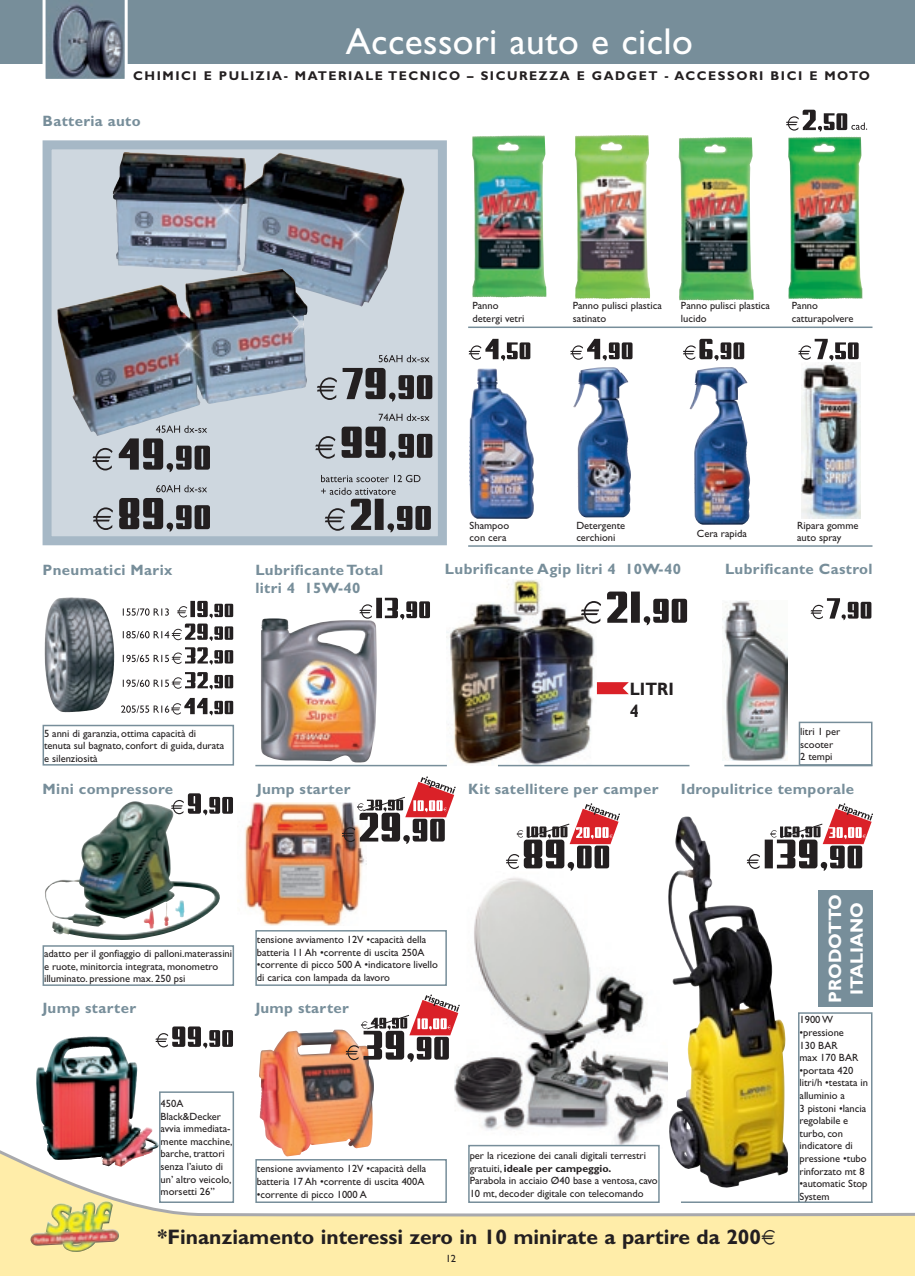
<style>
.page{position:relative;width:915px;height:1276px;background:#fff}
.page>*{position:absolute;margin:0;border:0;box-sizing:border-box;transform-origin:0 0}
.t1{font:37.5px "Gill Sans";letter-spacing:.01em;color:#fff}
.t2{font:700 21px "Gill Sans";color:#231f20}
.t3{font:700 18px/21.6px "Gill Sans";color:#fff;text-align:center}
.t4{font:700 18px/21.6px "Gill Sans";color:#231f20;scale:.91 1}
.t5{font:700 15px "Gill Sans";letter-spacing:.025em;color:#778e9a}
.t6{font:700 12.75px "Gill Sans";letter-spacing:.12em;color:#231f20}
.t7{font:10.5px/12.6px "Gill Sans";color:#231f20}
.s1{font-family:"Euro Logo";font-weight:400}
.s2{font-weight:700}
</style>
<div class="page">
<img style="left:454px;top:877px;width:212px;height:250px">
<img style="left:666px;top:816px;width:120px;height:311px">
<div style="left:159px;top:1091px;width:75px;height:112px;border:2px solid #778e9a"></div>
<img style="left:45px;top:597px;width:26px;height:98px">
<svg style="left:0;top:1127px;width:914px;height:149px"></svg>
<img style="left:29px;top:1201px;width:91px;height:51px">
<div style="left:0;top:0;width:914px;height:64px;background:#778e9a"></div>
<svg style="left:43px;top:0;width:85px;height:79px"></svg>
<svg style="left:123px;top:601px;width:110px;height:40px"></svg>
<svg style="left:123px;top:647px;width:110px;height:18px"></svg>
<svg style="left:123px;top:672px;width:110px;height:17px"></svg>
<svg style="left:121px;top:698px;width:112px;height:17px"></svg>
<div style="left:43px;top:725px;width:191px;height:40px;border:2px solid #778e9a"></div>
<div style="left:798px;top:721px;width:74px;height:44px;border:2px solid #778e9a"></div>
<img style="left:446px;top:580px;width:149px;height:185px">
<hr style="left:497px;top:765px;width:192px;height:1px;background:#778e9a">
<hr style="left:255px;top:765px;width:191px;height:1px;background:#778e9a">
<hr style="left:724px;top:765px;width:148px;height:1px;background:#778e9a">
<hr style="left:468px;top:326px;width:404px;height:2px;background:#778e9a">
<hr style="left:468px;top:545px;width:404px;height:2px;background:#778e9a">
<hr style="left:680px;top:1201px;width:192px;height:2px;background:#778e9a">
<img style="left:261px;top:618px;width:116px;height:144px">
<svg style="left:359px;top:598px;width:71px;height:22px"></svg>
<svg style="left:810px;top:598px;width:61px;height:22px"></svg>
<img style="left:722px;top:601px;width:65px;height:160px">
<div style="left:255px;top:930px;width:191px;height:56px;border:2px solid #778e9a"></div>
<div style="left:43px;top:945px;width:191px;height:41px;border:2px solid #778e9a"></div>
<img style="left:244px;top:803px;width:122px;height:122px">
<svg style="left:176px;top:793px;width:57px;height:21px"></svg>
<div style="left:256px;top:1159px;width:190px;height:43px;background:#fff"></div>
<div style="left:255px;top:1159px;width:191px;height:44px;border:2px solid #778e9a"></div>
<img style="left:259px;top:1029px;width:116px;height:127px">
<svg style="left:158px;top:1026px;width:75px;height:22px"></svg>
<img style="left:45px;top:801px;width:176px;height:139px">
<img style="left:36px;top:1036px;width:123px;height:130px">
<svg style="left:506px;top:803px;width:113px;height:68px"></svg>
<svg style="left:342px;top:776px;width:113px;height:68px"></svg>
<svg style="left:345px;top:994px;width:114px;height:68px"></svg>
<svg style="left:746px;top:803px;width:126px;height:68px"></svg>
<div style="left:468px;top:1145px;width:190px;height:57px;background:#fff"></div>
<div style="left:468px;top:1144px;width:191px;height:59px;border:2px solid #778e9a"></div>
<div style="left:798px;top:1013px;width:73px;height:189px;background:#fff"></div>
<div style="left:797px;top:1012px;width:75px;height:191px;border:2px solid #778e9a"></div>
<div style="left:43px;top:140px;width:403px;height:405px;background:#ced7df;border:9px solid #a6b8c6"></div>
<img style="left:112px;top:152px;width:292px;height:154px">
<img style="left:57px;top:269px;width:250px;height:163px">
<svg style="left:317px;top:368px;width:115px;height:34px"></svg>
<svg style="left:378px;top:355px;width:51px;height:7px"></svg>
<svg style="left:321px;top:475px;width:109px;height:57px"></svg>
<svg style="left:92px;top:425px;width:118px;height:47px"></svg>
<svg style="left:93px;top:498px;width:117px;height:34px"></svg>
<svg style="left:156px;top:485px;width:51px;height:7px"></svg>
<svg style="left:315px;top:427px;width:117px;height:33px"></svg>
<svg style="left:378px;top:414px;width:51px;height:7px"></svg>
<img style="left:472px;top:135px;width:74px;height:162px">
<img style="left:574px;top:135px;width:75px;height:164px">
<img style="left:678px;top:137px;width:75px;height:163px">
<img style="left:788px;top:137px;width:74px;height:162px">
<svg style="left:786px;top:110px;width:79px;height:22px"></svg>
<img style="left:469px;top:368px;width:65px;height:151px">
<img style="left:689px;top:367px;width:60px;height:158px">
<img style="left:801px;top:363px;width:58px;height:156px">
<img style="left:573px;top:367px;width:57px;height:150px">
<svg style="left:570px;top:339px;width:62px;height:22px"></svg>
<svg style="left:683px;top:339px;width:61px;height:22px"></svg>
<svg style="left:798px;top:339px;width:60px;height:22px"></svg>
<svg style="left:468px;top:339px;width:62px;height:22px"></svg>
<svg style="left:580px;top:591px;width:106px;height:34px"></svg>
<div style="left:817px;top:890px;width:55px;height:117px;background:#778e9a"></div>
<svg style="left:596px;top:682px;width:32px;height:12px"></svg>
<h1 class="t1" style="left:346px;top:20px;width:348px">Accessori auto e ciclo</h1>
<p class="t6" style="left:133px;top:68px;width:10px">CHI</p>
<p class="t6" style="left:162px;top:68px;width:21px">MICI</p>
<p class="t6" style="left:204px;top:68px;width:25px">E PULI</p>
<p class="t6" style="left:256px;top:68px;width:63px">ZIA- MATERIALE</p>
<p class="t6" style="left:388px;top:68px;width:12px">TECNICO</p>
<p class="t6" style="left:467px;top:68px;width:24px">– SICURE</p>
<p class="t6" style="left:538px;top:68px;width:99px">ZZA E GADGET</p>
<p class="t6" style="left:664px;top:68px;width:21px">- ACCESSORI</p>
<p class="t6" style="left:770px;top:68px;width:9px">BICI</p>
<p class="t6" style="left:809px;top:68px;width:40px">E MOTO</p>
<h3 class="t5" style="left:43px;top:112px;width:100px">Batteria auto</h3>
<h3 class="t5" style="left:43px;top:561px;width:131px">Pneumatici Marix</h3>
<p class="t7" style="left:472px;top:299px;width:54px">Panno detergi vetri</p>
<p class="t7" style="left:680px;top:299px;width:90px">Panno pulisci plastica lucido</p>
<p class="t7" style="left:572px;top:299px;width:90px">Panno pulisci plastica satinato</p>
<p class="t7" style="left:791px;top:299px;width:63px">Panno catturapolvere</p>
<p class="t7" style="left:469px;top:519px;width:41px">Shampoo con cera</p>
<p class="t7" style="left:696px;top:527px;width:51px">Cera rapida</p>
<p class="t7" style="left:796px;top:519px;width:63px">Ripara gomme auto spray</p>
<p class="t7" style="left:576px;top:519px;width:50px">Detergente cerchioni</p>
<h3 class="t5" style="left:255px;top:561px;width:129px">Lubrificante Total</h3>
<h3 class="t5" style="left:445px;top:560px;width:237px">Lubrificante Agip litri 4 10W-40</h3>
<h3 class="t5" style="left:724px;top:560px;width:149px">Lubrificante Castrol</h3>
<h3 class="t5" style="left:255px;top:579px;width:106px">litri 4 15W-40</h3>
<h3 class="t4" style="left:629px;top:678px;width:50px">litri<br>4</h3>
<p class="t7" style="left:44px;top:727px;width:182px">5 anni di garanzia, ottima capacità di tenuta sul bagnato, confort di guida, durata e silenziosità</p>
<p class="t7" style="left:799px;top:725px;width:42px">litri 1 per scooter<br>2 tempi</p>
<h3 class="t5" style="left:43px;top:780px;width:132px">Mini compressore</h3>
<h3 class="t5" style="left:257px;top:780px;width:95px">Jump starter</h3>
<h3 class="t5" style="left:468px;top:780px;width:192px">Kit satellitere per camper</h3>
<h3 class="t5" style="left:680px;top:780px;width:175px">Idropulitrice temporale</h3>
<p class="t7" style="left:44px;top:947px;width:189px">adatto per il gonfiaggio di palloni.materassini e ruote, minitorcia integrata, monometro illuminato. pressione max. 250 psi</p>
<p class="t7" style="left:257px;top:933px;width:171px">tensione avviamento 12V •capacità della batteria 11 Ah •corrente di uscita 250A</p>
<p class="t7" style="left:257px;top:958px;width:183px">•corrente di picco 500 A •indicatore livello di carica con lampada da lavoro</p>
<h3 class="t5" style="left:43px;top:999px;width:95px">Jump starter</h3>
<h3 class="t5" style="left:255px;top:999px;width:95px">Jump starter</h3>
<p class="t7" style="left:160px;top:1097px;width:73px">450A<br>Black&amp;Decker avvia immediata&shy;mente macchine, barche, trattori senza l’aiuto di un’ altro veicolo, morsetti 26”</p>
<h2 class="t2" style="left:157px;top:1224px;width:619px">*Finanziamento interessi zero in 10 minirate a partire da 200<span class="s1">t</span></h2>
<p class="t7" style="left:445px;top:1252px;width:12px">12</p>
<p class="t7" style="left:469px;top:1149px;width:189px">per la ricezione dei canali digitali terrestri gratuiti, <span class="s2">ideale per campeggio.<br></span>Parabola in acciaio Ø40 base a ventosa, cavo 10 mt, decoder digitale con telecomando</p>
<p class="t7" style="left:257px;top:1162px;width:171px">tensione avviamento 12V •capacità della batteria 17 Ah •corrente di uscita 400A</p>
<p class="t7" style="left:257px;top:1187px;width:111px">•corrente di picco 1000 A</p>
<h3 class="t3" style="left:823px;top:1003px;width:110px;rotate:-90deg">prod otto italiano</h3>
<p class="t7" style="left:799px;top:1013px;width:35px">1900 W</p>
<p class="t7" style="left:799px;top:1026px;width:60px">•pressione<br>130 BAR<br>max 170 BAR</p>
<p class="t7" style="left:799px;top:1064px;width:70px">•portata 420 litri/h •testata in alluminio a<br>3 pistoni •lancia regolabile e turbo, con indicatore di pressione •tubo rinforzato mt 8</p>
<p class="t7" style="left:799px;top:1177px;width:69px">•automatic Stop<br>System</p>
</div>
